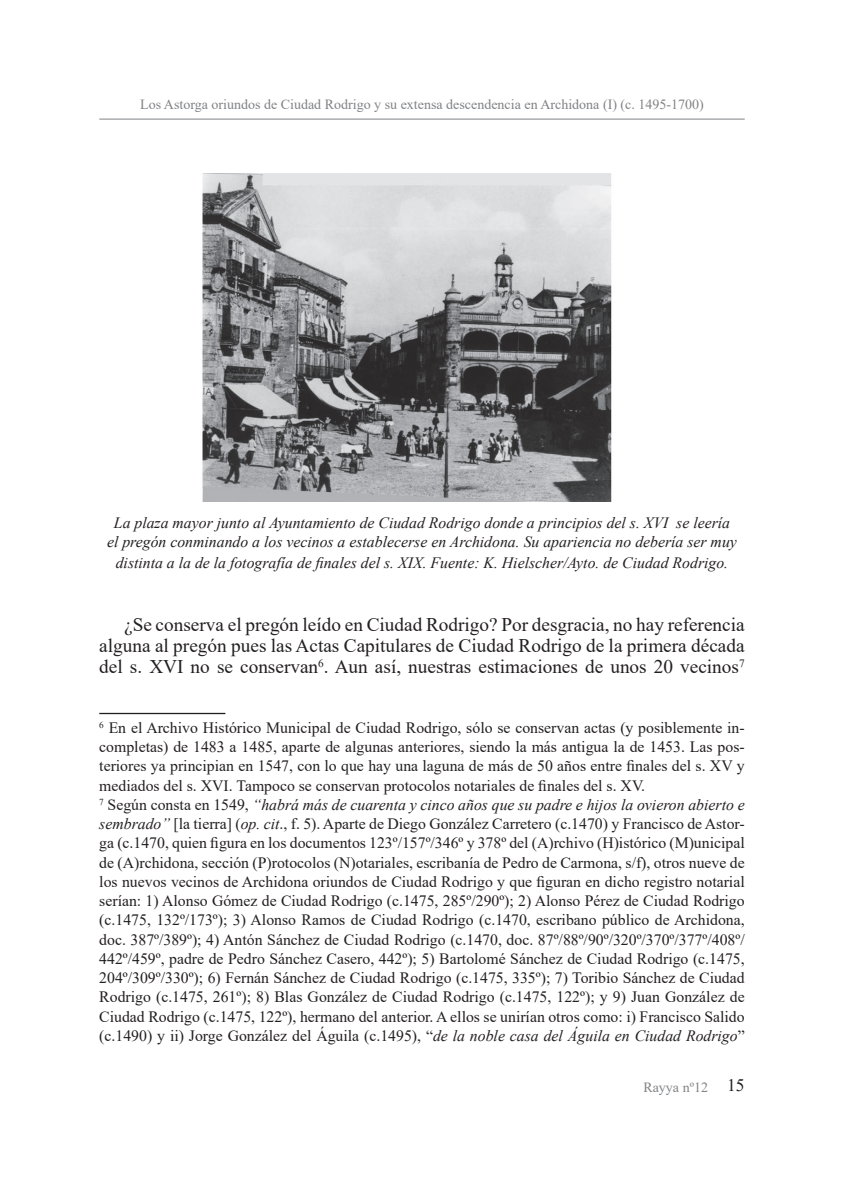
<style>
.page{position:relative;width:844px;height:1191px;background:#fff}
.page>*{position:absolute;margin:0;border:0;box-sizing:border-box;transform-origin:0 0}
.t1{font:19.25px/21px "Times New Roman";color:#231f20;text-align:justify}
.t2{font:17.5px "Times New Roman";color:#231f20}
.t3{font:15.75px/19.2px "Times New Roman";color:#231f20}
.t4{font:italic 15.75px/18.9px "Times New Roman";color:#231f20;text-align:center}
.t5{font:14px "Times New Roman";color:#808285}
.s1{font-style:italic}
</style>
<div class="page">
<hr style="left:99px;top:119px;width:645px;height:1px;background:#808285">
<hr style="left:99px;top:713px;width:126px;height:1px;background:#231f20">
<img style="left:202px;top:174px;width:410px;height:327px">
<p class="t5" style="left:140px;top:94px;width:565px">Los Astorga oriundos de Ciudad Rodrigo y su extensa descendencia en Archidona (I) (c. 1495-1700)</p>
<p class="t4" style="left:107px;top:513px;width:631px">La plaza mayor junto al Ayuntamiento de Ciudad Rodrigo donde a principios del s. XVI se leería el pregón conminando a los vecinos a establecerse en Archidona. Su apariencia no debería ser muy</p>
<p class="t4" style="left:116px;top:553px;width:613px">distinta a la de la fotografía de finales del s. XIX. Fuente: K. Hielscher/Ayto. de Ciudad Rodrigo.</p>
<p class="t1" style="left:99px;top:613px;width:646px;text-indent:25px">¿Se conserva el pregón leído en Ciudad Rodrigo? Por desgracia, no hay referencia alguna al pregón pues las Actas Capitulares de Ciudad Rodrigo de la primera década del s. XVI no se conservan<sup>6</sup>. Aun así, nuestras estimaciones de unos 20 vecinos<sup>7</sup></p>
<p class="t3" style="left:99px;top:717px;width:646px"><sup>6</sup> En el Archivo Histórico Municipal de Ciudad Rodrigo, sólo se conservan actas (y posiblemente in&shy;completas) de 1483 a 1485, aparte de algunas anteriores, siendo la más antigua la de 1453. Las pos&shy;teriores ya principian en 1547, con lo que hay una laguna de más de 50 años entre finales del s. XV y mediados del s. XVI. Tampoco se conservan protocolos notariales de finales del s. XV.<br><sup>7</sup> Según consta en 1549, <span class="s1">“habrá más de cuarenta y cinco años que su padre e hijos la ovieron abierto e sembrado”</span> [la tierra] (<span class="s1">op. cit</span>., f. 5). Aparte de Diego González Carretero (c.1470) y Francisco de Astor&shy;ga (c.1470, quien figura en los documentos 123º/157º/346º y 378º del (A)rchivo (H)istórico (M)unicipal de (A)rchidona, sección (P)rotocolos (N)otariales, escribanía de Pedro de Carmona, s/f), otros nueve de los nuevos vecinos de Archidona oriundos de Ciudad Rodrigo y que figuran en dicho registro notarial serían: 1) Alonso Gómez de Ciudad Rodrigo (c.1475, 285º/290º); 2) Alonso Pérez de Ciudad Rodrigo (c.1475, 132º/173º); 3) Alonso Ramos de Ciudad Rodrigo (c.1470, escribano público de Archidona, doc. 387º/389º); 4) Antón Sánchez de Ciudad Rodrigo (c.1470, doc. 87º/88º/90º/320º/370º/377º/408º/ 442º/459º, padre de Pedro Sánchez Casero, 442º); 5) Bartolomé Sánchez de Ciudad Rodrigo (c.1475, 204º/309º/330º); 6) Fernán Sánchez de Ciudad Rodrigo (c.1475, 335º); 7) Toribio Sánchez de Ciudad Rodrigo (c.1475, 261º); 8) Blas González de Ciudad Rodrigo (c.1475, 122º); y 9) Juan González de Ciudad Rodrigo (c.1475, 122º), hermano del anterior. A ellos se unirían otros como: i) Francisco Salido (c.1490) y ii) Jorge González del Águila (c.1495), “<span class="s1">de la noble casa del Águila en Ciudad Rodrigo</span>”</p>
<p class="t5" style="left:643px;top:1077px;width:66px">Rayya nº12</p>
<p class="t2" style="left:727px;top:1073px;width:19px">15</p>
</div>
